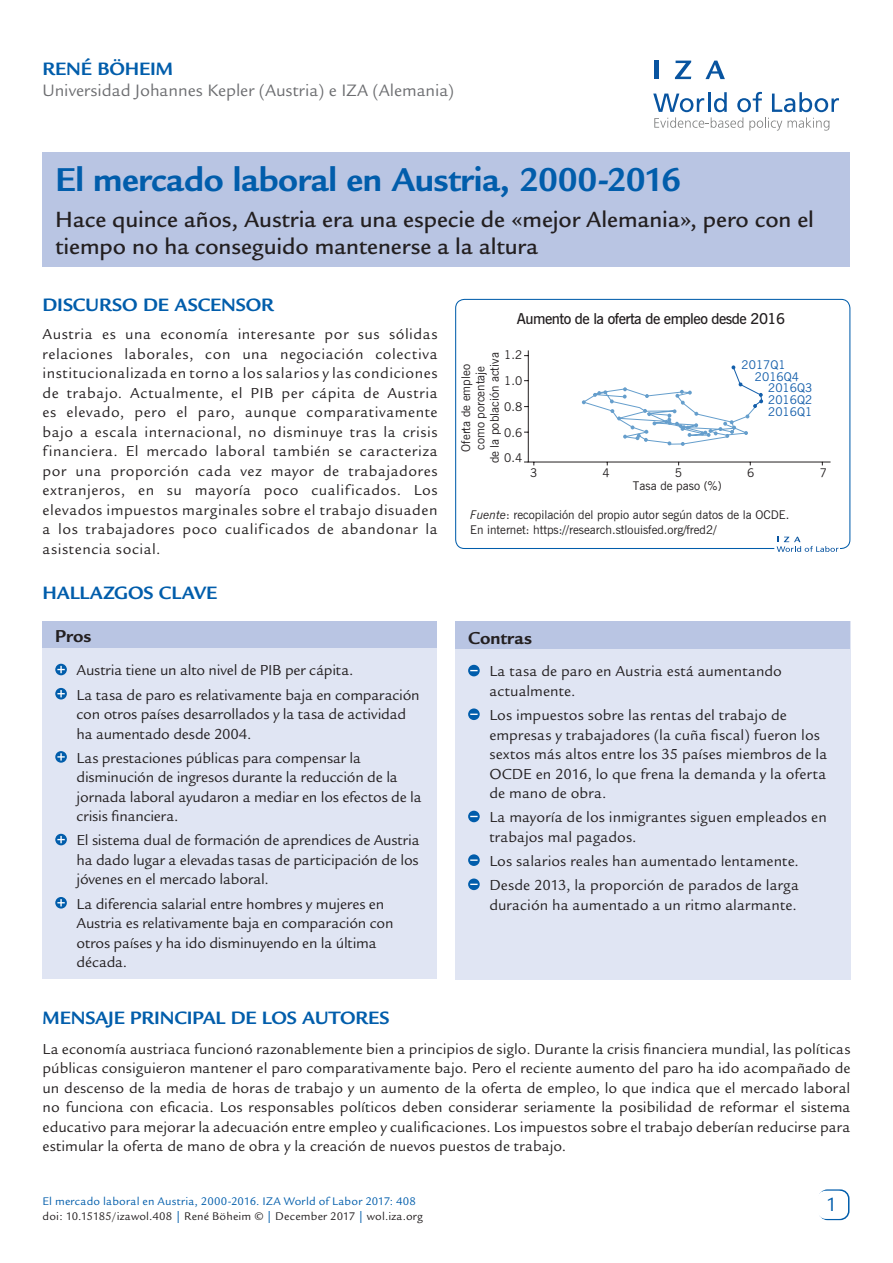
<style>
.page{position:relative;width:893px;height:1263px;background:#fff}
.page>*{position:absolute;margin:0;border:0;box-sizing:border-box;transform-origin:0 0}
.Cover__Title{font:700 36px "Legacy Sans";letter-spacing:-.015em;color:#015dab}
.Cover__Subtitle{font:500 24px/27px "Legacy Sans";color:#231f20}
.t1{font:21px "Legacy Sans";color:#015dab}
.Main__A_Level_Headin{font:700 19.5px "Legacy Sans";letter-spacing:-.005em;color:#015dab}
.Cover__AuthorName{font:700 19.5px "Legacy Sans";letter-spacing:-.01em;color:#015dab}
.Cover__Pro_Con_Heade{font:700 18.75px "Legacy Sans";color:#231f20}
.Cover__Affiliation{font:18px "Legacy Sans";color:#6c6d70}
.Main__Bodytext{font:15.75px/19.5px "Legacy Sans";letter-spacing:.03em;color:#231f20;text-align:justify}
.Cover__Pro_Con_Bulle{font:15.75px/19.5px "Legacy Sans";color:#231f20}
.t2{font:600 15px "News Gothic BT";letter-spacing:-.035em;color:#231f20}
.t3{font:12px/25.8px "News Gothic BT";color:#231f20}
.t4{font:12px "Legacy Sans";letter-spacing:.015em;color:#231f20}
.Cover_Footer{font:12px "Legacy Sans";letter-spacing:.015em;color:#015dab}
.t5{font:12px/12px "News Gothic BT";color:#135eaa}
.s1{font-style:italic}
.s2{color:#015dab}
</style>
<div class="page">
<div style="left:43px;top:152px;width:807px;height:114px;background:#b9c5e3"></div>
<div style="left:818px;top:1189px;width:31px;height:31px;border:2px solid #015dab;border-radius:9px"></div>
<div style="left:817px;top:1191px;width:30px;height:28px;background:#fff;border-radius:9px"></div>
<svg style="left:653px;top:92px;width:186px;height:39px"></svg>
<hr style="left:654px;top:61px;width:4px;height:18px;background:#0854a0">
<svg style="left:675px;top:61px;width:16px;height:18px"></svg>
<svg style="left:705px;top:61px;width:20px;height:18px"></svg>
<div style="left:455px;top:621px;width:395px;height:358px;background:#e0e5f3"></div>
<div style="left:455px;top:621px;width:395px;height:28px;background:#b9c5e3"></div>
<svg style="left:468px;top:665px;width:12px;height:11px"></svg>
<svg style="left:468px;top:708px;width:12px;height:12px"></svg>
<svg style="left:468px;top:811px;width:12px;height:11px"></svg>
<div style="left:468px;top:854px;width:12px;height:12px;background:#015dab;border-radius:50%"></div>
<svg style="left:470px;top:859px;width:8px;height:2px"></svg>
<svg style="left:468px;top:878px;width:12px;height:12px"></svg>
<div style="left:43px;top:621px;width:394px;height:358px;background:#e0e5f3"></div>
<div style="left:43px;top:621px;width:394px;height:27px;background:#b9c5e3"></div>
<svg style="left:55px;top:664px;width:12px;height:11px"></svg>
<svg style="left:57px;top:666px;width:8px;height:7px"></svg>
<svg style="left:55px;top:688px;width:12px;height:11px"></svg>
<svg style="left:57px;top:690px;width:8px;height:7px"></svg>
<svg style="left:55px;top:751px;width:12px;height:12px"></svg>
<svg style="left:57px;top:753px;width:8px;height:7px"></svg>
<svg style="left:55px;top:834px;width:12px;height:11px"></svg>
<svg style="left:57px;top:836px;width:8px;height:7px"></svg>
<svg style="left:55px;top:897px;width:12px;height:11px"></svg>
<svg style="left:57px;top:899px;width:8px;height:7px"></svg>
<div style="left:455px;top:299px;width:395px;height:250px;border:1px solid #015dab;border-radius:9px"></div>
<div style="left:775px;top:536px;width:64px;height:17px;background:#fff"></div>
<svg style="left:777px;top:537px;width:61px;height:15px"></svg>
<svg style="left:524px;top:350px;width:307px;height:116px"></svg>
<p class="Cover__AuthorName" style="left:43px;top:57px;width:132px">RENÉ BÖHEIM</p>
<p class="Cover__Affiliation" style="left:43px;top:81px;width:413px">Universidad Johannes Kepler (Austria) e IZA (Alemania)</p>
<p class="Cover__Title" style="left:55px;top:159px;width:627px">El mercado laboral en Austria, 2000-2016</p>
<p class="Cover__Subtitle" style="left:55px;top:206px;width:760px">Hace quince años, Austria era una especie de «mejor Alemania», pero con el tiempo no ha conseguido mantenerse a la altura</p>
<p class="Main__A_Level_Headin" style="left:43px;top:293px;width:233px">DISCURSO DE ASCENSOR</p>
<p class="Main__Bodytext" style="left:43px;top:324px;width:397px">Austria es una economía interesante por sus sólidas relaciones laborales, con una negociación colectiva institucionalizada en torno a los salarios y las condiciones de trabajo. Actualmente, el PIB per cápita de Austria es elevado, pero el paro, aunque comparativamente bajo a escala internacional, no disminuye tras la crisis financiera. El mercado laboral también se caracteriza por una proporción cada vez mayor de trabajadores extranjeros, en su mayoría poco cualificados. Los elevados impuestos marginales sobre el trabajo disuaden a los trabajadores poco cualificados de abandonar la asistencia social.</p>
<p class="Main__A_Level_Headin" style="left:43px;top:581px;width:176px">HALLAZGOS CLAVE</p>
<p class="Cover__Pro_Con_Heade" style="left:55px;top:626px;width:38px">Pros</p>
<p class="Cover__Pro_Con_Bulle" style="left:77px;top:661px;width:278px">Austria tiene un alto nivel de PIB per cápita.</p>
<p class="Cover__Pro_Con_Bulle" style="left:77px;top:685px;width:345px">La tasa de paro es relativamente baja en comparación con otros países desarrollados y la tasa de actividad ha aumentado desde 2004.</p>
<p class="Cover__Pro_Con_Bulle" style="left:77px;top:748px;width:347px">Las prestaciones públicas para compensar la disminución de ingresos durante la reducción de la jornada laboral ayudaron a mediar en los efectos de la crisis financiera.</p>
<p class="Cover__Pro_Con_Bulle" style="left:77px;top:831px;width:345px;text-align:justify">El sistema dual de formación de aprendices de Austria ha dado lugar a elevadas tasas de participación de los jóvenes en el mercado laboral.</p>
<p class="Cover__Pro_Con_Bulle" style="left:77px;top:894px;width:318px">La diferencia salarial entre hombres y mujeres en Austria es relativamente baja en comparación con otros países y ha ido disminuyendo en la última década.</p>
<p class="t2" style="left:517px;top:309px;width:270px">Aumento de la oferta de empleo desde 2016</p>
<p class="t3" style="left:504px;top:342px;width:20px;text-align:justify">1.2<br>1.0<br>0.8<br>0.6<br>0.4</p>
<p class="t3" style="left:459px;top:463px;width:113px;line-height:14.4px;text-align:center;rotate:-90deg">Oferta de empleo como porcentaje<br>de la población activa</p>
<p class="t5" style="left:755px;top:358px;width:46px;text-indent:-13px">2017Q1<br>2016Q4</p>
<p class="t5" style="left:768px;top:382px;width:46px;text-align:justify">2016Q3<br>2016Q2<br>2016Q1</p>
<p class="t3" style="left:530px;top:459px;width:9px">3</p>
<p class="t3" style="left:602px;top:459px;width:9px">4</p>
<p class="t3" style="left:675px;top:459px;width:9px">5</p>
<p class="t3" style="left:747px;top:459px;width:9px">6</p>
<p class="t3" style="left:820px;top:459px;width:9px">7</p>
<p class="t3" style="left:633px;top:473px;width:90px">Tasa de paso (%)</p>
<p class="t3" style="left:470px;top:508px;width:321px;line-height:14.4px"><span class="s1">Fuente</span>: recopilación del propio autor según datos de la OCDE.<br>En internet: https://research.stlouisfed.org/fred2/</p>
<p class="Cover__Pro_Con_Heade" style="left:468px;top:627px;width:65px">Contras</p>
<p class="Cover__Pro_Con_Bulle" style="left:489px;top:662px;width:294px">La tasa de paro en Austria está aumentando actualmente.</p>
<p class="Cover__Pro_Con_Bulle" style="left:489px;top:705px;width:339px">Los impuestos sobre las rentas del trabajo de empresas y trabajadores (la cuña fiscal) fueron los sextos más altos entre los 35 países miembros de la OCDE en 2016, lo que frena la demanda y la oferta de mano de obra.</p>
<p class="Cover__Pro_Con_Bulle" style="left:489px;top:808px;width:339px">La mayoría de los inmigrantes siguen empleados en trabajos mal pagados.</p>
<p class="Cover__Pro_Con_Bulle" style="left:489px;top:851px;width:311px">Los salarios reales han aumentado lentamente.</p>
<p class="Cover__Pro_Con_Bulle" style="left:489px;top:875px;width:311px">Desde 2013, la proporción de parados de larga duración ha aumentado a un ritmo alarmante.</p>
<p class="Main__A_Level_Headin" style="left:43px;top:1006px;width:349px">MENSAJE PRINCIPAL DE LOS AUTORES</p>
<p class="Main__Bodytext" style="left:43px;top:1039px;width:809px">La economía austriaca funcionó razonablemente bien a principios de siglo. Durante la crisis financiera mundial, las políticas públicas consiguieron mantener el paro comparativamente bajo. Pero el reciente aumento del paro ha ido acompañado de un descenso de la media de horas de trabajo y un aumento de la oferta de empleo, lo que indica que el mercado laboral no funciona con eficacia. Los responsables políticos deben considerar seriamente la posibilidad de reformar el sistema educativo para mejorar la adecuación entre empleo y cualificaciones. Los impuestos sobre el trabajo deberían reducirse para estimular la oferta de mano de obra y la creación de nuevos puestos de trabajo.</p>
<p class="Cover_Footer" style="left:43px;top:1194px;width:375px">El mercado laboral en Austria, 2000-2016. IZA World of Labor 2017: 408</p>
<p class="t4" style="left:43px;top:1209px;width:382px">doi: 10.15185/izawol.408 <span class="s2">|</span> René Böheim © <span class="s2">|</span> December 2017 <span class="s2">|</span> wol.iza.org</p>
<p class="t1" style="left:826px;top:1193px;width:13px">1</p>
<p class="t1" style="left:828px;top:1193px;width:13px">2</p>
</div>
